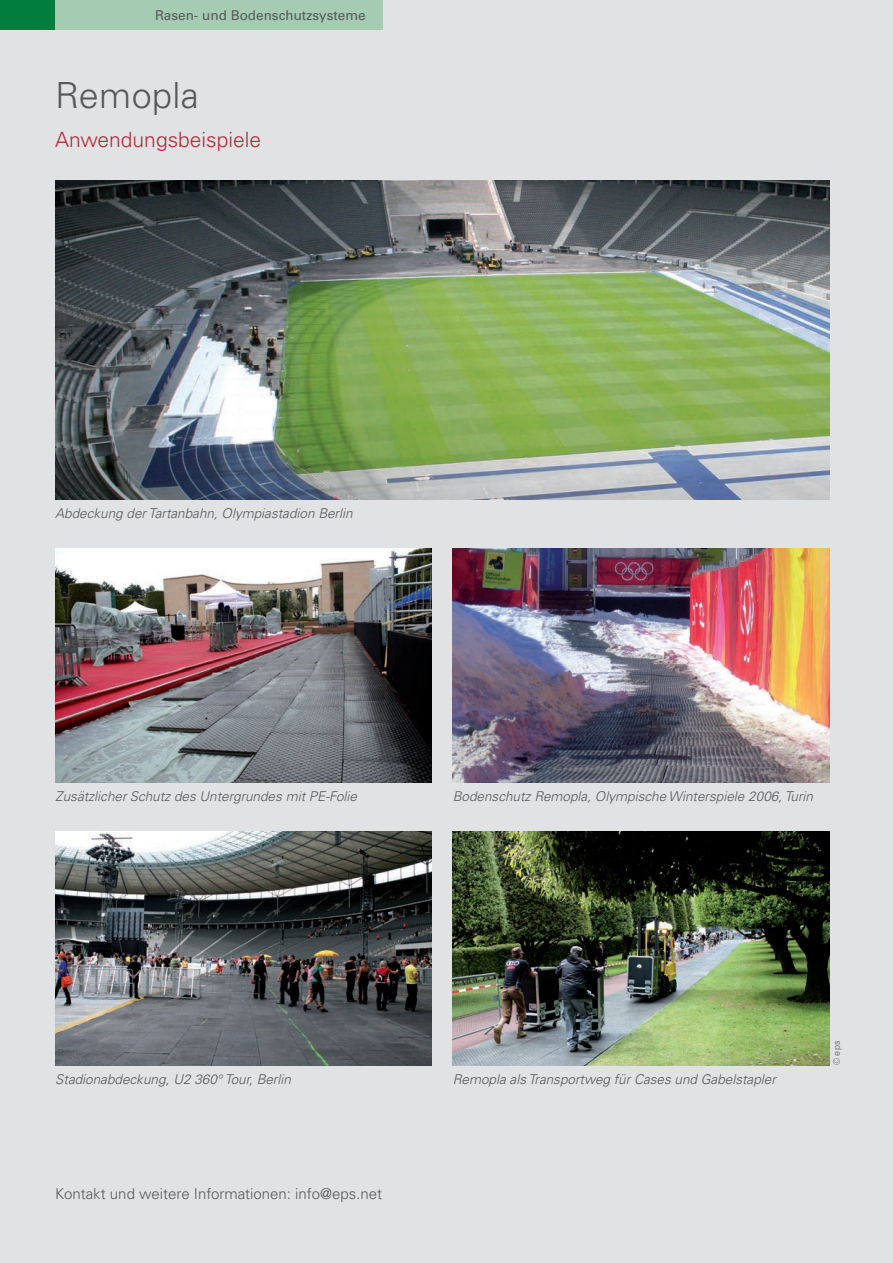
<style>
.page{position:relative;width:893px;height:1263px;background:#e1e2e4}
.page>*{position:absolute;margin:0;border:0;box-sizing:border-box;transform-origin:0 0}
.t1{font:300 36px "Univers LTCYR 45";letter-spacing:.01em;color:#57585a}
.t2{font:300 21px "Univers LTCYR 45";color:#b72837}
.t3{font:300 15px "Univers LTCYR 45";color:#57585a}
.t4{font:italic 300 13.5px "Univers LTCYR 45";color:#57585a}
.t5{font:13.5px "Univers LTCYR 55 Roman";color:#57585a}
.t6{font:300 9px "Univers LTCYR 45";color:#57585a}
</style>
<div class="page">
<div style="left:0;top:0;width:55px;height:30px;background:#007e3d"></div>
<div style="left:55px;top:0;width:328px;height:30px;background:#a5cbb2"></div>
<img style="left:55px;top:181px;width:774px;height:319px">
<img style="left:55px;top:549px;width:377px;height:233px">
<img style="left:55px;top:831px;width:377px;height:234px">
<img style="left:453px;top:549px;width:376px;height:233px">
<img style="left:453px;top:831px;width:376px;height:234px">
<p class="t5" style="left:155px;top:6px;width:212px">Rasen- und Bodenschutzsysteme</p>
<h1 class="t1" style="left:55px;top:72px;width:145px">Remopla</h1>
<h2 class="t2" style="left:55px;top:126px;width:207px">Anwendungsbeispiele</h2>
<p class="t4" style="left:55px;top:505px;width:299px">Abdeckung der Tartanbahn, Olympiastadion Berlin</p>
<p class="t4" style="left:55px;top:787px;width:303px">Zusätzlicher Schutz des Untergrundes mit PE-Folie</p>
<p class="t4" style="left:453px;top:787px;width:362px">Bodenschutz Remopla, Olympische Winterspiele 2006, Turin</p>
<p class="t4" style="left:55px;top:1070px;width:237px">Stadionabdeckung, U2 360° Tour, Berlin</p>
<p class="t3" style="left:55px;top:1184px;width:328px">Kontakt und weitere Informationen: info@eps.net</p>
<p class="t4" style="left:453px;top:1070px;width:324px">Remopla als Transportweg für Cases und Gabelstapler</p>
<p class="t6" style="left:831px;top:1065px;width:26px;rotate:-90deg">© eps</p>
</div>
